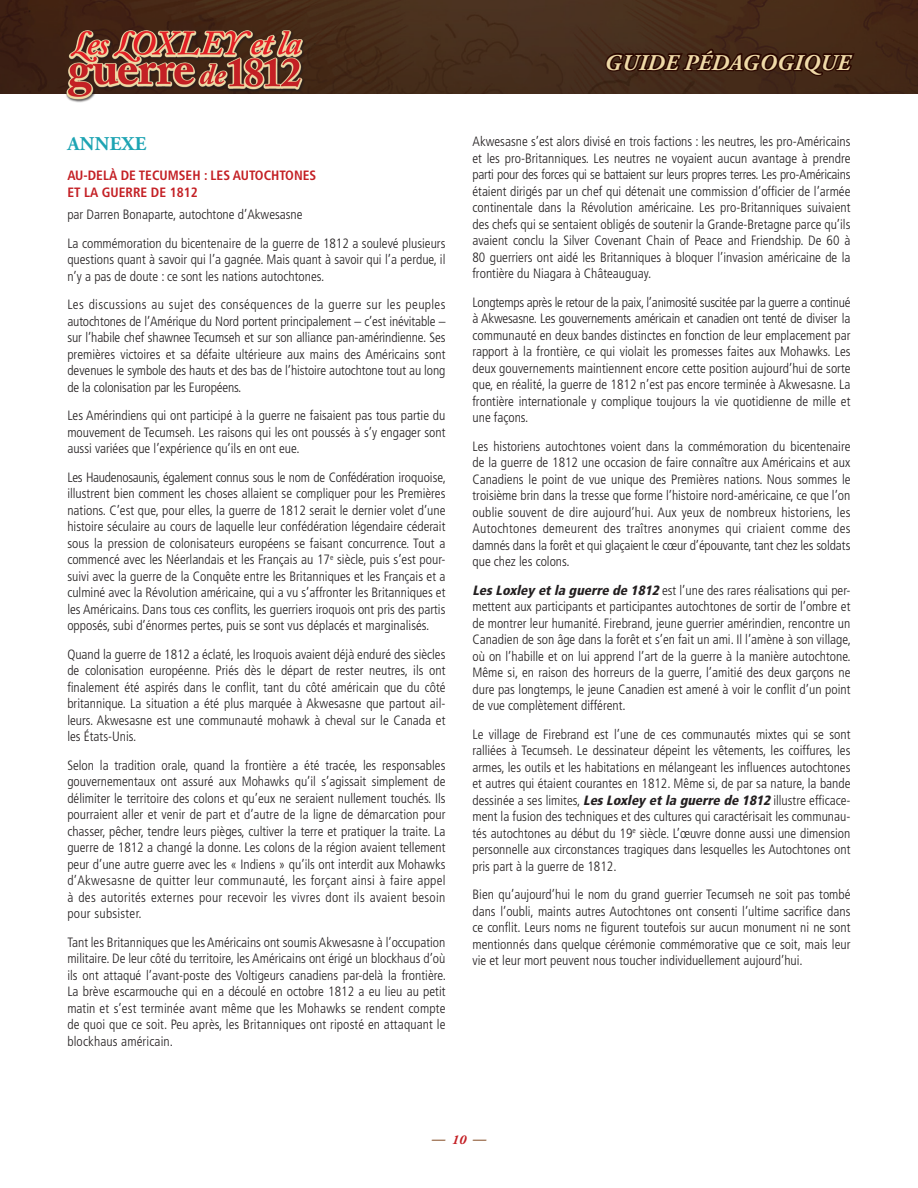
<style>
.page{position:relative;width:918px;height:1188px;background:#fff}
.page>*{position:absolute;margin:0;border:0;box-sizing:border-box;transform-origin:0 0}
.t1{font:italic 700 22.5px "Adobe Garamond Pro";letter-spacing:.015em;color:#efdaa8}
.SUB_TITLE{font:700 19.5px "Adobe Garamond Pro";letter-spacing:.015em;color:#1da4b3}
.REGULAR_TEXT{font:300 condensed 13.5px/16.5px "Frutiger";color:#231f20;text-align:justify}
.SUB_SUB{font:700 condensed 13.5px/16.5px "Frutiger";color:#c42025}
.t2{font:italic 700 13.5px "Adobe Garamond Pro";color:#7f451c}
.s1{font-weight:900;font-style:italic}
.s2{color:#c42025}
</style>
<div class="page">
<img style="left:0;top:0;width:918px;height:94px">
<img style="left:66px;top:29px;width:240px;height:73px">
<svg style="left:604px;top:0;width:253px;height:94px;background:#422615"></svg>
<p class="SUB_TITLE" style="left:68px;top:133px;width:80px">ANNEXE</p>
<p class="SUB_SUB" style="left:67px;top:167px;width:250px">AU-DELÀ DE TECUMSEH : LES AUTOCHTONES<br>ET LA GUERRE DE 1812</p>
<p class="REGULAR_TEXT" style="left:67px;top:206px;width:237px">par Darren Bonaparte, autochtone d’Akwesasne</p>
<p class="REGULAR_TEXT" style="left:67px;top:235px;width:380px">La commémoration du bicentenaire de la guerre de 1812 a soulevé plusieurs questions quant à savoir qui l’a gagnée. Mais quant à savoir qui l’a perdue, il n’y a pas de doute : ce sont les nations autochtones.</p>
<p class="REGULAR_TEXT" style="left:67px;top:296px;width:380px">Les discussions au sujet des conséquences de la guerre sur les peuples autochtones de l’Amérique du Nord portent principalement – c’est inévitable – sur l’habile chef shawnee Tecumseh et sur son alliance pan-amérindienne. Ses premières victoires et sa défaite ultérieure aux mains des Américains sont devenues le symbole des hauts et des bas de l’histoire autochtone tout au long de la colonisation par les Européens.</p>
<p class="REGULAR_TEXT" style="left:67px;top:407px;width:380px">Les Amérindiens qui ont participé à la guerre ne faisaient pas tous partie du mouvement de Tecumseh. Les raisons qui les ont poussés à s’y engager sont aussi variées que l’expérience qu’ils en ont eue.</p>
<p class="REGULAR_TEXT" style="left:67px;top:469px;width:380px">Les Haudenosaunis, également connus sous le nom de Confédération iroquoise, illustrent bien comment les choses allaient se compliquer pour les Premières nations. C’est que, pour elles, la guerre de 1812 serait le dernier volet d’une histoire séculaire au cours de laquelle leur confédération légendaire céderait sous la pression de colonisateurs européens se faisant concurrence. Tout a commencé avec les Néerlandais et les Français au 17<sup>e</sup> siècle, puis s’est pour&shy;suivi avec la guerre de la Conquête entre les Britanniques et les Français et a culminé avec la Révolution américaine, qui a vu s’affronter les Britanniques et les Américains. Dans tous ces conflits, les guerriers iroquois ont pris des partis opposés, subi d’énormes pertes, puis se sont vus déplacés et marginalisés.</p>
<p class="REGULAR_TEXT" style="left:67px;top:646px;width:380px">Quand la guerre de 1812 a éclaté, les Iroquois avaient déjà enduré des siècles de colonisation européenne. Priés dès le départ de rester neutres, ils ont finalement été aspirés dans le conflit, tant du côté américain que du côté britannique. La situation a été plus marquée à Akwesasne que partout ail&shy;leurs. Akwesasne est une communauté mohawk à cheval sur le Canada et les États-Unis.</p>
<p class="REGULAR_TEXT" style="left:67px;top:757px;width:380px">Selon la tradition orale, quand la frontière a été tracée, les responsables gouvernementaux ont assuré aux Mohawks qu’il s’agissait simplement de délimiter le territoire des colons et qu’eux ne seraient nullement touchés. Ils pourraient aller et venir de part et d’autre de la ligne de démarcation pour chasser, pêcher, tendre leurs pièges, cultiver la terre et pratiquer la traite. La guerre de 1812 a changé la donne. Les colons de la région avaient tellement peur d’une autre guerre avec les « Indiens » qu’ils ont interdit aux Mohawks d’Akwesasne de quitter leur communauté, les forçant ainsi à faire appel à des autorités externes pour recevoir les vivres dont ils avaient besoin pour subsister.</p>
<p class="REGULAR_TEXT" style="left:67px;top:934px;width:380px">Tant les Britanniques que les Américains ont soumis Akwesasne à l’occupation militaire. De leur côté du territoire, les Américains ont érigé un blockhaus d’où ils ont attaqué l’avant-poste des Voltigeurs canadiens par-delà la frontière.<br>La brève escarmouche qui en a découlé en octobre 1812 a eu lieu au petit matin et s’est terminée avant même que les Mohawks se rendent compte de quoi que ce soit. Peu après, les Britanniques ont riposté en attaquant le blockhaus américain.</p>
<h1 class="t1" style="left:605px;top:50px;width:247px">GUIDE PÉDAGOGIQUE</h1>
<p class="REGULAR_TEXT" style="left:472px;top:133px;width:380px">Akwesasne s’est alors divisé en trois factions : les neutres, les pro-Américains et les pro-Britanniques. Les neutres ne voyaient aucun avantage à prendre parti pour des forces qui se battaient sur leurs propres terres. Les pro-Américains étaient dirigés par un chef qui détenait une commission d’officier de l’armée continentale dans la Révolution américaine. Les pro-Britanniques suivaient des chefs qui se sentaient obligés de soutenir la Grande-Bretagne parce qu’ils avaient conclu la Silver Covenant Chain of Peace and Friendship. De 60 à 80 guerriers ont aidé les Britanniques à bloquer l’invasion américaine de la frontière du Niagara à Châteauguay.</p>
<p class="REGULAR_TEXT" style="left:472px;top:294px;width:380px">Longtemps après le retour de la paix, l’animosité suscitée par la guerre a continué à Akwesasne. Les gouvernements américain et canadien ont tenté de diviser la communauté en deux bandes distinctes en fonction de leur emplacement par rapport à la frontière, ce qui violait les promesses faites aux Mohawks. Les deux gouvernements maintiennent encore cette position aujourd’hui de sorte que, en réalité, la guerre de 1812 n’est pas encore terminée à Akwesasne. La frontière internationale y complique toujours la vie quotidienne de mille et une façons.</p>
<p class="REGULAR_TEXT" style="left:472px;top:438px;width:380px">Les historiens autochtones voient dans la commémoration du bicentenaire de la guerre de 1812 une occasion de faire connaître aux Américains et aux Canadiens le point de vue unique des Premières nations. Nous sommes le troisième brin dans la tresse que forme l’histoire nord-américaine, ce que l’on oublie souvent de dire aujourd’hui. Aux yeux de nombreux historiens, les Autochtones demeurent des traîtres anonymes qui criaient comme des damnés dans la forêt et qui glaçaient le cœur d’épouvante, tant chez les soldats que chez les colons.</p>
<p class="REGULAR_TEXT" style="left:472px;top:582px;width:380px"><span class="s1">LesLoxley etla guerre de 1812</span> est l’une des rares réalisations qui per&shy;mettent aux participants et participantes autochtones de sortir de l’ombre et de montrer leur humanité. Firebrand, jeune guerrier amérindien, rencontre un Canadien de son âge dans la forêt et s’en fait un ami. Il l’amène à son village, où on l’habille et on lui apprend l’art de la guerre à la manière autochtone.<br>Même si, en raison des horreurs de la guerre, l’amitié des deux garçons ne dure pas longtemps, le jeune Canadien est amené à voir le conflit d’un point de vue complètement différent.</p>
<p class="REGULAR_TEXT" style="left:472px;top:726px;width:380px">Le village de Firebrand est l’une de ces communautés mixtes qui se sont ralliées à Tecumseh. Le dessinateur dépeint les vêtements, les coiffures, les armes, les outils et les habitations en mélangeant les influences autochtones et autres qui étaient courantes en 1812. Même si, de par sa nature, la bande dessinée a ses limites, <span class="s1">LesLoxley etla guerre de 1812</span> illustre efficace&shy;ment la fusion des techniques et des cultures qui caractérisait les communau&shy;tés autochtones au début du 19<sup>e</sup> siècle. L’œuvre donne aussi une dimension personnelle aux circonstances tragiques dans lesquelles les Autochtones ont pris part à la guerre de 1812.</p>
<p class="REGULAR_TEXT" style="left:472px;top:886px;width:380px">Bien qu’aujourd’hui le nom du grand guerrier Tecumseh ne soit pas tombé dans l’oubli, maints autres Autochtones ont consenti l’ultime sacrifice dans ce conflit. Leurs noms ne figurent toutefois sur aucun monument ni ne sont mentionnés dans quelque cérémonie commémorative que ce soit, mais leur vie et leur mort peuvent nous toucher individuellement aujourd’hui.</p>
<p class="t2" style="left:432px;top:1131px;width:56px">—<span class="s2">10</span>—</p>
</div>
